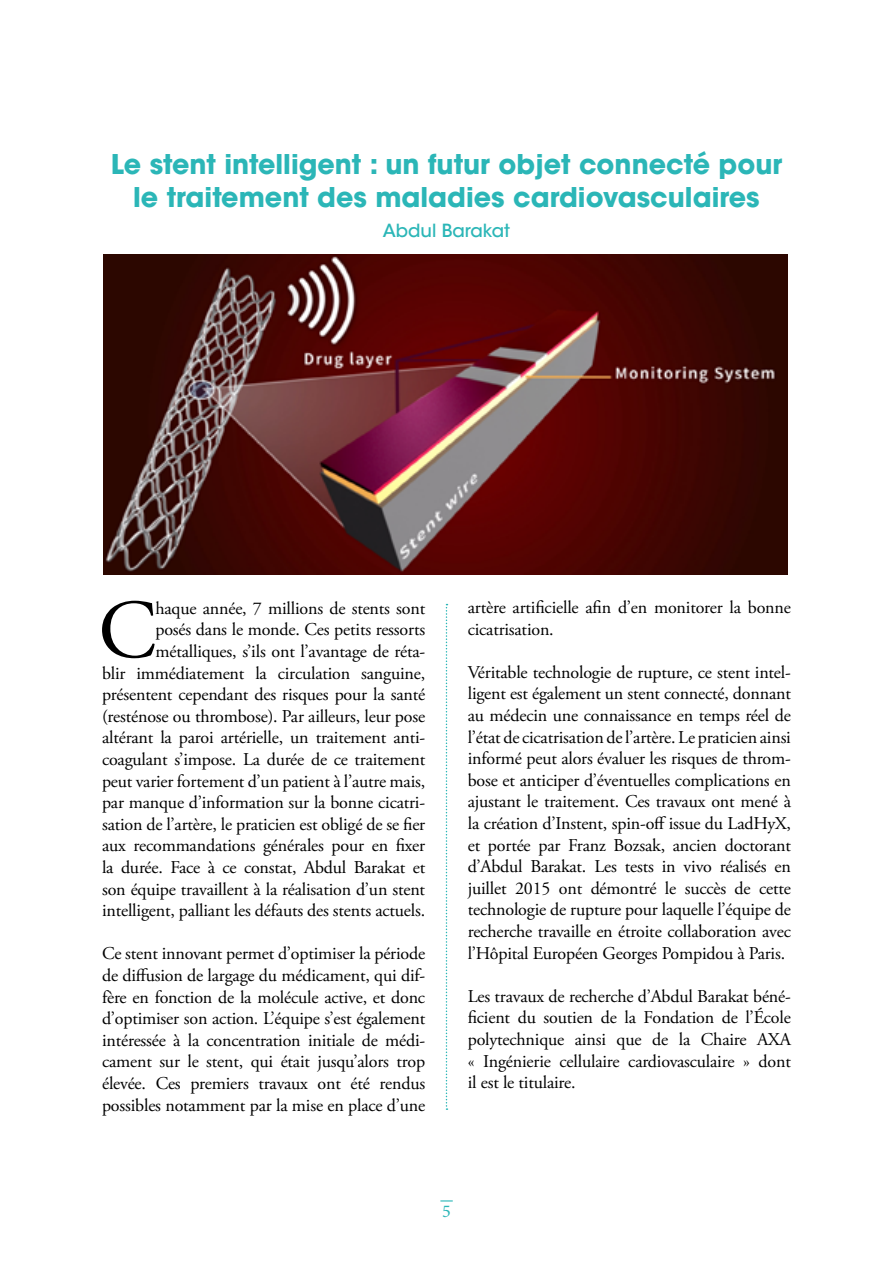
<style>
.page{position:relative;width:893px;height:1263px;background:#fff}
.page>*{position:absolute;margin:0;border:0;box-sizing:border-box;transform-origin:0 0}
.t1{font:83.1px "Adobe Garamond Pro";color:#000}
.t2{font:700 27px/33px "ITC Avant Garde Std";color:#2bb6b7;text-align:center}
.t3{font:18px/21.6px "Adobe Garamond Pro";letter-spacing:-.01em;color:#000;text-align:justify}
.t4{font:500 18px "ITC Avant Garde Std";color:#2bb6b7}
.t5{font:18px "Minion Pro";color:#2bb6b7}
</style>
<div class="page">
<svg style="left:440px;top:1200px;width:13px;height:1px"></svg>
<svg style="left:446px;top:604px;width:1px;height:506px"></svg>
<img style="left:104px;top:254px;width:684px;height:321px">
<h2 class="t2" style="left:111px;top:148px;width:673px">Le stent intelligent : un futur objet connecté pour le traitement des maladies cardiovasculaires</h2>
<p class="t4" style="left:383px;top:219px;width:129px">Abdul Barakat</p>
<h1 class="t1" style="left:98px;top:581px;width:59px">C</h1>
<p class="t3" style="left:102px;top:598px;width:325px;text-align:right">haque année, 7 millions de stents sont<br>posés dans le monde. Ces petits ressorts métalliques, s’ils ont l’avantage de réta-<br>blir immédiatement la circulation sanguine, présentent cependant des risques pour la santé (resténose ou thrombose). Par ailleurs, leur pose altérant la paroi artérielle, un traitement anti&shy;coagulant s’impose. La durée de ce traitement peut varier fortement d’un patient à l’autre mais, par manque d’information sur la bonne cicatri&shy;sation de l’artère, le praticien est obligé de se fier aux recommandations générales pour en fixer la durée. Face à ce constat, Abdul Barakat et son équipe travaillent à la réalisation d’un stent intelligent, palliant les défauts des stents actuels.</p>
<p class="t3" style="left:102px;top:943px;width:325px">Ce stent innovant permet d’optimiser la période de diffusion de largage du médicament, qui dif&shy;fère en fonction de la molécule active, et donc d’optimiser son action. L’équipe s’est également intéressée à la concentration initiale de médi&shy;cament sur le stent, qui était jusqu’alors trop élevée. Ces premiers travaux ont été rendus possibles notamment par la mise en place d’une</p>
<p class="t3" style="left:468px;top:597px;width:325px">artère artificielle afin d’en monitorer la bonne cicatrisation.</p>
<p class="t3" style="left:468px;top:662px;width:325px">Véritable technologie de rupture, ce stent intel&shy;ligent est également un stent connecté, donnant au médecin une connaissance en temps réel de l’état de cicatrisation de l’artère. Le praticien ainsi informé peut alors évaluer les risques de throm&shy;bose et anticiper d’éventuelles complications en ajustant le traitement. Ces travaux ont mené à la création d’Instent, spin-off issue du LadHyX, et portée par Franz Bozsak, ancien doctorant d’Abdul Barakat. Les tests in vivo réalisés en juillet 2015 ont démontré le succès de cette technologie de rupture pour laquelle l’équipe de recherche travaille en étroite collaboration avec l’Hôpital Européen Georges Pompidou à Paris.</p>
<p class="t3" style="left:468px;top:986px;width:325px">Les travaux de recherche d’Abdul Barakat béné&shy;ficient du soutien de la Fondation de l’École polytechnique ainsi que de la Chaire AXA « Ingénierie cellulaire cardiovasculaire » dont il est le titulaire.</p>
<p class="t5" style="left:442px;top:1199px;width:10px">5</p>
</div>
